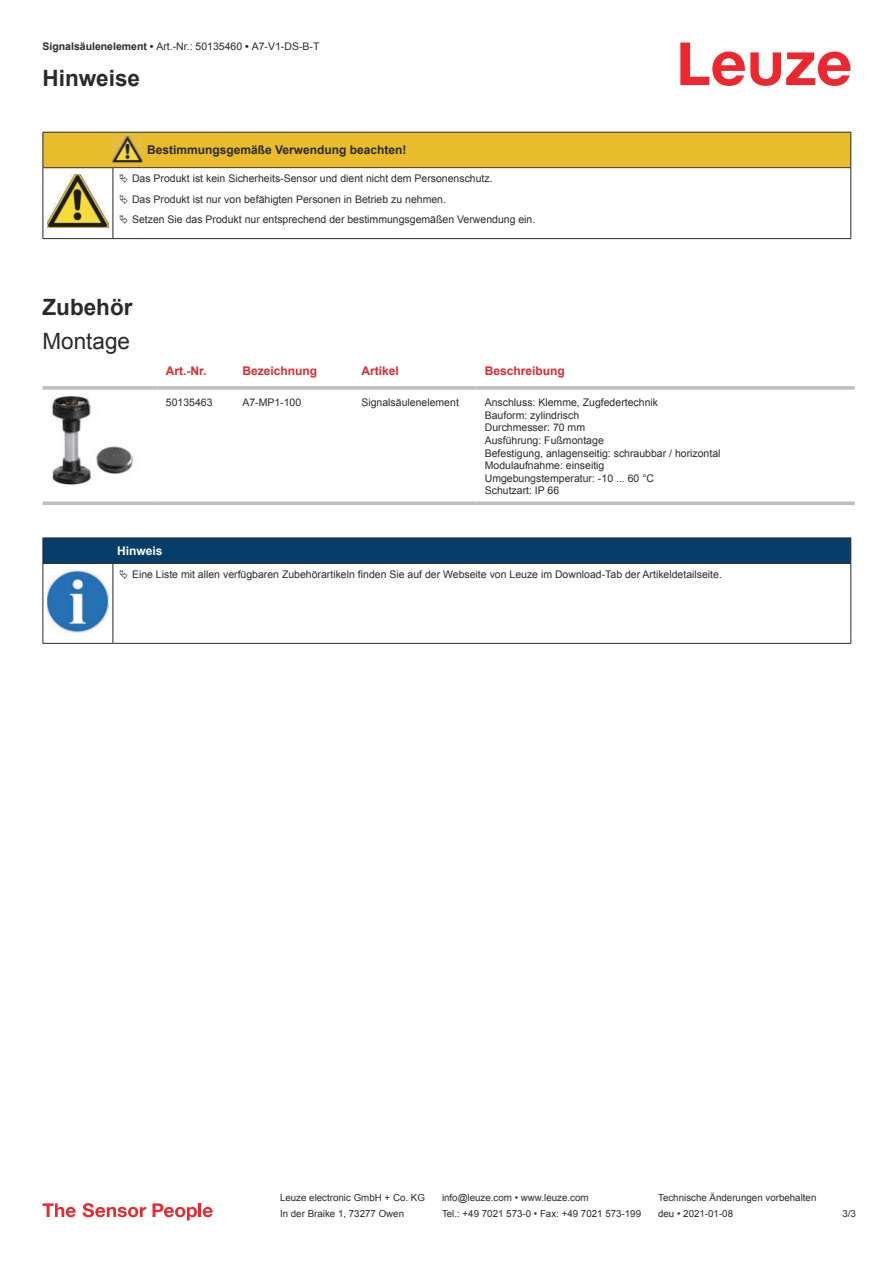
<style>
.page{position:relative;width:893px;height:1263px;background:#fff}
.page>*{position:absolute;margin:0;border:0;box-sizing:border-box;transform-origin:0 0}
.t1{font:700 22.5px "Arial";color:#2b292a}
.t2{font:22.5px "Arial";color:#2b292a}
.t3{font:700 12px "Arial";color:#db2a30}
.t4{font:700 12px "Arial";color:#2b292a}
.t5{font:700 12px "Arial";color:#fff}
.t6{font:10.5px/12.6px "Arial";color:#2b292a}
.t7{font:9.75px "Arial";color:#2b292a}
.s1{font-weight:700}
</style>
<div class="page">
<svg style="left:680px;top:43px;width:170px;height:43px"></svg>
<svg style="left:43px;top:386px;width:114px;height:4px"></svg>
<svg style="left:157px;top:386px;width:77px;height:4px"></svg>
<svg style="left:234px;top:386px;width:119px;height:4px"></svg>
<svg style="left:353px;top:386px;width:123px;height:4px"></svg>
<svg style="left:476px;top:386px;width:379px;height:4px;background:#c3c5c7"></svg>
<svg style="left:43px;top:501px;width:114px;height:4px"></svg>
<svg style="left:157px;top:501px;width:77px;height:4px"></svg>
<svg style="left:234px;top:501px;width:119px;height:4px"></svg>
<svg style="left:353px;top:501px;width:123px;height:4px"></svg>
<svg style="left:476px;top:501px;width:379px;height:4px;background:#c5c6c8"></svg>
<img style="left:50px;top:395px;width:84px;height:92px">
<svg style="left:44px;top:564px;width:806px;height:79px"></svg>
<hr style="left:43px;top:537px;width:70px;height:1px;background:#2b292a">
<hr style="left:43px;top:563px;width:70px;height:1px;background:#2b292a">
<hr style="left:113px;top:537px;width:738px;height:1px;background:#2b292a">
<div style="left:43px;top:538px;width:808px;height:25px;background:#063d69"></div>
<hr style="left:113px;top:563px;width:738px;height:1px;background:#2b292a">
<hr style="left:43px;top:564px;width:1px;height:75px;background:#2b292a">
<hr style="left:113px;top:564px;width:1px;height:75px;background:#2b292a">
<hr style="left:850px;top:564px;width:1px;height:75px;background:#2b292a">
<hr style="left:43px;top:643px;width:70px;height:1px;background:#2b292a">
<hr style="left:113px;top:643px;width:738px;height:1px;background:#2b292a">
<img style="left:47px;top:570px;width:61px;height:63px">
<div style="left:115px;top:564px;width:734px;height:21px;background:#fff"></div>
<svg style="left:43px;top:1203px;width:33px;height:14px"></svg>
<svg style="left:83px;top:1203px;width:63px;height:14px"></svg>
<svg style="left:153px;top:1203px;width:44px;height:17px"></svg>
<hr style="left:198px;top:1203px;width:3px;height:14px;background:#ed272d">
<svg style="left:203px;top:1207px;width:10px;height:10px"></svg>
<hr style="left:43px;top:238px;width:70px;height:1px;background:#2b292a">
<hr style="left:113px;top:238px;width:30px;height:1px;background:#2b292a">
<hr style="left:143px;top:238px;width:708px;height:1px;background:#2b292a">
<svg style="left:43px;top:132px;width:808px;height:106px"></svg>
<p class="t6" style="left:43px;top:41px;width:278px"><span class="s1">Signalsäulenelement •</span> Art.-Nr.: 50135460 <span class="s1">•</span> A7-V1-DS-B-T</p>
<h1 class="t1" style="left:43px;top:69px;width:99px">Hinweise</h1>
<p class="t4" style="left:147px;top:145px;width:261px">Bestimmungsgemäße Verwendung beachten!</p>
<p class="t6" style="left:132px;top:170px;width:405px;line-height:20.2px">Das Produkt ist kein Sicherheits-Sensor und dient nicht dem Personenschutz.<br>Das Produkt ist nur von befähigten Personen in Betrieb zu nehmen.<br>Setzen Sie das Produkt nur entsprechend der bestimmungsgemäßen Verwendung ein.</p>
<h1 class="t1" style="left:43px;top:298px;width:92px">Zubehör</h1>
<h1 class="t2" style="left:43px;top:333px;width:89px">Montage</h1>
<p class="t3" style="left:166px;top:366px;width:42px">Art.-Nr.</p>
<p class="t3" style="left:242px;top:366px;width:76px">Bezeichnung</p>
<p class="t3" style="left:361px;top:366px;width:39px">Artikel</p>
<p class="t3" style="left:485px;top:366px;width:82px">Beschreibung</p>
<p class="t6" style="left:166px;top:397px;width:48px">50135463</p>
<p class="t6" style="left:242px;top:397px;width:60px">A7-MP1-100</p>
<p class="t6" style="left:361px;top:397px;width:99px">Signalsäulenelement</p>
<p class="t6" style="left:485px;top:397px;width:237px">Anschluss: Klemme, Zugfedertechnik<br>Bauform: zylindrisch<br>Durchmesser: 70 mm<br>Ausführung: Fußmontage<br>Befestigung, anlagenseitig: schraubbar / horizontal<br>Modulaufnahme: einseitig<br>Umgebungstemperatur: -10 ... 60 °C<br>Schutzart: IP 66</p>
<p class="t5" style="left:117px;top:546px;width:47px">Hinweis</p>
<p class="t6" style="left:132px;top:569px;width:591px">Eine Liste mit allen verfügbaren Zubehörartikeln finden Sie auf der Webseite von Leuze im Download-Tab der Artikeldetailseite.</p>
<p class="t7" style="left:280px;top:1194px;width:146px">Leuze electronic GmbH + Co. KG</p>
<p class="t7" style="left:442px;top:1194px;width:148px">info@leuze.com • www.leuze.com</p>
<p class="t7" style="left:658px;top:1194px;width:160px">Technische Änderungen vorbehalten</p>
<p class="t7" style="left:280px;top:1210px;width:126px">In der Braike 1, 73277 Owen</p>
<p class="t7" style="left:442px;top:1210px;width:201px">Tel.: +49 7021 573-0 • Fax: +49 7021 573-199</p>
<p class="t7" style="left:658px;top:1210px;width:76px">deu • 2021-01-08</p>
<p class="t7" style="left:842px;top:1210px;width:15px">3 /3</p>
</div>
